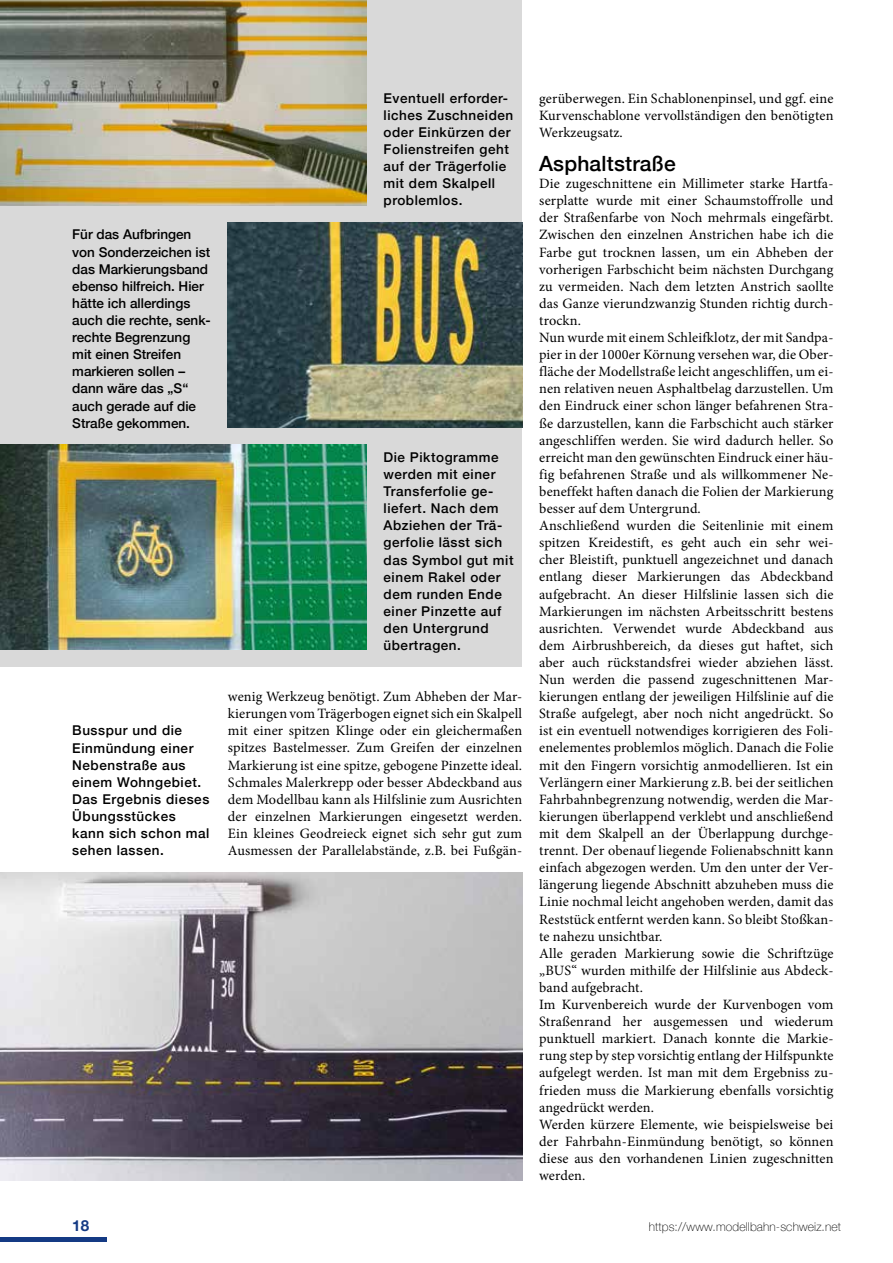
<style>
.page{position:relative;width:893px;height:1263px;background:#fff}
.page>*{position:absolute;margin:0;border:0;box-sizing:border-box;transform-origin:0 0}
.t1{font:500 21px "Helvetica Neue";letter-spacing:.01em;color:#000}
.t2{font:700 15.15px "Helvetica Neue";color:#143a84}
.t3{font:14.25px/17.1px "Minion Pro";letter-spacing:.01em;color:#000;text-align:justify}
.t4{font:500 13.5px/17.1px "Helvetica Neue";letter-spacing:.04em;color:#000}
.t5{font:500 13.5px/17.1px "Helvetica Neue";color:#000}
.t6{font:100 12.15px "Helvetica Neue";letter-spacing:.01em;color:#000}
</style>
<div class="page">
<div style="left:0;top:0;width:522px;height:667px;background:#d9d9d9"></div>
<img style="left:0;top:0;width:367px;height:205px">
<img style="left:228px;top:222px;width:294px;height:206px">
<img style="left:0;top:445px;width:367px;height:205px">
<img style="left:0;top:872px;width:522px;height:308px">
<div style="left:0;top:1237px;width:106px;height:5px;background:#143a84"></div>
<p class="t5" style="left:72px;top:225px;width:140px">Für das Aufbringen von Sonderzeichen ist das Markierungsband ebenso hilfreich. Hier hätte ich allerdings auch die rechte, senk&shy;rechte Begrenzung mit einen Streifen markieren sollen – dann wäre das „S“ auch gerade auf die<br>Straße gekommen.</p>
<p class="t4" style="left:72px;top:721px;width:139px">Busspur und die<br>Einmündung einer<br>Nebenstraße aus einem Wohngebiet.<br>Das Ergebnis dieses<br>Übungsstückes kann sich schon mal sehen lassen.</p>
<p class="t4" style="left:384px;top:88px;width:131px">Eventuell erforder&shy;liches Zuschneiden oder Einkürzen der<br>Folienstreifen geht auf der Trägerfolie mit dem Skalpell problemlos.</p>
<p class="t4" style="left:384px;top:447px;width:131px">Die Piktogramme werden mit einer<br>Transferfolie ge&shy;liefert. Nach dem<br>Abziehen der Trä&shy;gerfolie lässt sich das Symbol gut mit einem Rakel oder dem runden Ende einer Pinzette auf den Untergrund übertragen.</p>
<p class="t3" style="left:228px;top:688px;width:296px">wenig Werkzeug benötigt. Zum Abheben der Mar&shy;kierungen vom Trägerbogen eignet sich ein Skalpell mit einer spitzen Klinge oder ein gleichermaßen spitzes Bastelmesser. Zum Greifen der einzelnen Markierung ist eine spitze, gebogene Pinzette ideal.<br>Schmales Malerkrepp oder besser Abdeckband aus dem Modellbau kann als Hilfslinie zum Ausrichten der einzelnen Markierungen eingesetzt werden.<br>Ein kleines Geodreieck eignet sich sehr gut zum Ausmessen der Parallelabstände, z.B. bei Fußgän-</p>
<p class="t3" style="left:539px;top:90px;width:296px">gerüberwegen. Ein Schablonenpinsel, und ggf. eine Kurvenschablone vervollständigen den benötigten Werkzeugsatz.</p>
<h1 class="t1" style="left:539px;top:147px;width:138px">Asphaltstraße</h1>
<p class="t3" style="left:539px;top:175px;width:296px;text-align:left">Die zugeschnittene ein Millimeter starke Hartfa&shy;serplatte wurde mit einer Schaumstoffrolle und der Straßenfarbe von Noch mehrmals eingefärbt.<br>Zwischen den einzelnen Anstrichen habe ich die Farbe gut trocknen lassen, um ein Abheben der vorherigen Farbschicht beim nächsten Durchgang zu vermeiden. Nach dem letzten Anstrich saollte das Ganze vierundzwanzig Stunden richtig durch&shy;trockn.<br>Nun wurde mit einem Schleifklotz, der mit Sandpa&shy;pier in der 1000er Körnung versehen war, die Ober&shy;fläche der Modellstraße leicht angeschliffen, um ei&shy;nen relativen neuen Asphaltbelag darzustellen. Um den Eindruck einer schon länger befahrenen Stra&shy;ße darzustellen, kann die Farbschicht auch stärker angeschliffen werden. Sie wird dadurch heller. So erreicht man den gewünschten Eindruck einer häu&shy;fig befahrenen Straße und als willkommener Ne&shy;beneffekt haften danach die Folien der Markierung besser auf dem Untergrund.<br>Anschließend wurden die Seitenlinie mit einem spitzen Kreidestift, es geht auch ein sehr wei&shy;cher Bleistift, punktuell angezeichnet und danach entlang dieser Markierungen das Abdeckband aufgebracht. An dieser Hilfslinie lassen sich die Markierungen im nächsten Arbeitsschritt bestens ausrichten. Verwendet wurde Abdeckband aus dem Airbrushbereich, da dieses gut haftet, sich aber auch rückstandsfrei wieder abziehen lässt.<br>Nun werden die passend zugeschnittenen Mar&shy;kierungen entlang der jeweiligen Hilfslinie auf die Straße aufgelegt, aber noch nicht angedrückt. So ist ein eventuell notwendiges korrigieren des Foli&shy;enelementes problemlos möglich. Danach die Folie mit den Fingern vorsichtig anmodellieren. Ist ein Verlängern einer Markierung z.B. bei der seitlichen Fahrbahnbegrenzung notwendig, werden die Mar&shy;kierungen überlappend verklebt und anschließend mit dem Skalpell an der Überlappung durchge&shy;trennt. Der obenauf liegende Folienabschnitt kann einfach abgezogen werden. Um den unter der Ver&shy;längerung liegende Abschnitt abzuheben muss die Linie nochmal leicht angehoben werden, damit das Reststück entfernt werden kann. So bleibt Stoßkan&shy;te nahezu unsichtbar.<br>Alle geraden Markierung sowie die Schriftzüge „BUS“ wurden mithilfe der Hilfslinie aus Abdeck&shy;band aufgebracht.<br>Im Kurvenbereich wurde der Kurvenbogen vom Straßenrand her ausgemessen und wiederum punktuell markiert. Danach konnte die Markie&shy;rung step by step vorsichtig entlang der Hilfspunkte aufgelegt werden. Ist man mit dem Ergebniss zu&shy;frieden muss die Markierung ebenfalls vorsichtig angedrückt werden.<br>Werden kürzere Elemente, wie beispielsweise bei der Fahrbahn-Einmündung benötigt, so können diese aus den vorhandenen Linien zugeschnitten werden.</p>
<p class="t2" style="left:72px;top:1214px;width:18px">18</p>
<p class="t6" style="left:649px;top:1218px;width:194px">https://www.modellbahn-schweiz.net</p>
</div>
